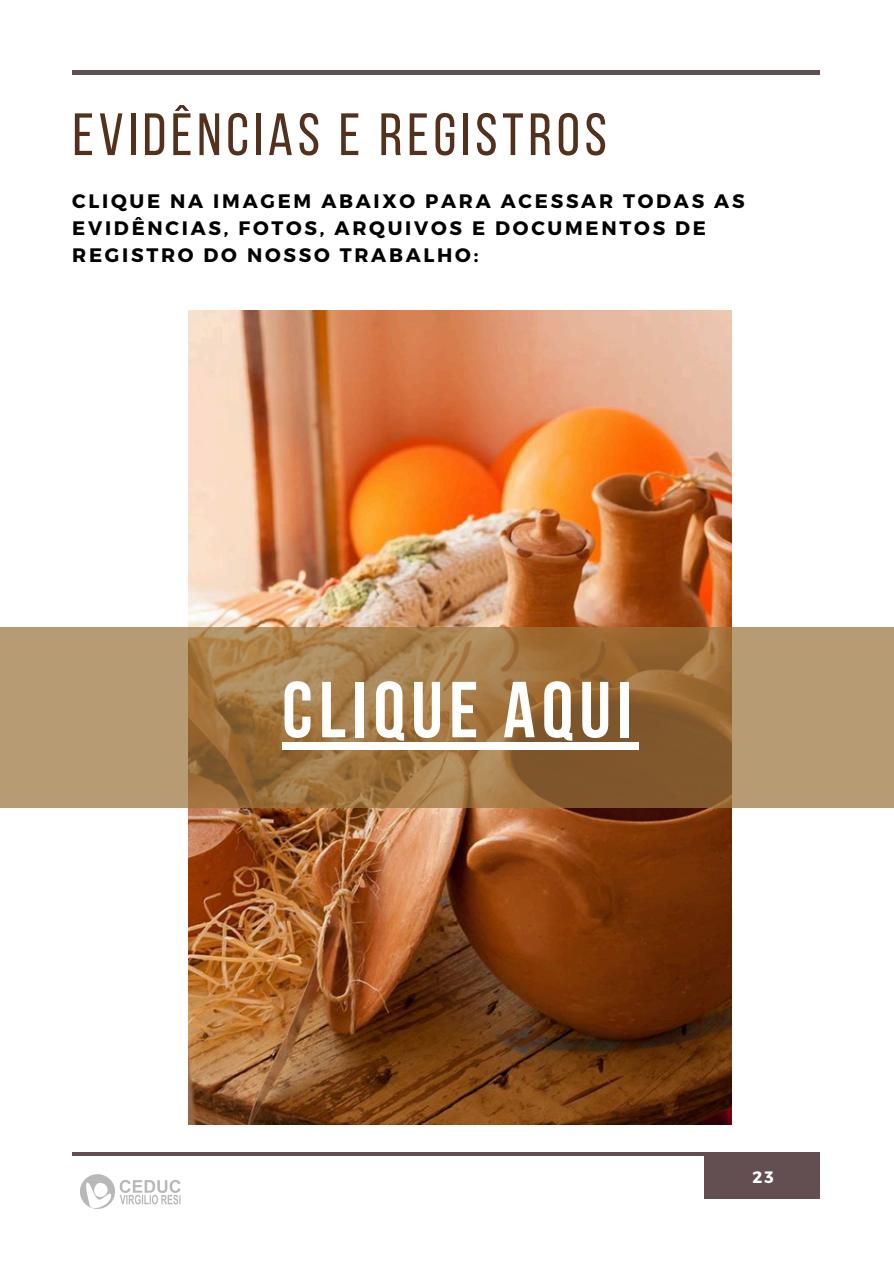
<style>
.page{position:relative;width:894px;height:1264px;background:#fff}
.page>*{position:absolute;margin:0;border:0;box-sizing:border-box;transform-origin:0 0}
.t1{font:700 79.2px "Bebas Neue";letter-spacing:.08em;color:#fff}
.t2{font:59.55px "Bebas Neue";letter-spacing:.08em;color:#54311c}
.t3{font:700 19.5px/27px "Montserrat";letter-spacing:.14em;color:#000}
.t4{font:700 16.5px "Montserrat";color:#fff}
</style>
<div class="page">
<hr style="left:72px;top:71px;width:747px;height:3px;background:#634e52">
<div style="left:704px;top:1152px;width:115px;height:46px;background:#634e52"></div>
<hr style="left:72px;top:1152px;width:747px;height:3px;background:#634e52">
<img style="left:189px;top:310px;width:542px;height:814px">
<svg style="left:0;top:626px;width:893px;height:181px;background:#a68153"></svg>
<img style="left:80px;top:1174px;width:101px;height:35px">
<div style="left:282px;top:741px;width:356px;height:8px;background:#fff"></div>
<p class="t2" style="left:72px;top:110px;width:535px">EVIDÊNCIAS E REGISTROS</p>
<p class="t3" style="left:72px;top:187px;width:673px">CLIQUE NA IMAGEM ABAIXO PARA ACESSAR TODAS AS<br>EVIDÊNCIAS, FOTOS, ARQUIVOS E DOCUMENTOS DE<br>REGISTRO DO NOSSO TRABALHO:</p>
<h1 class="t1" style="left:282px;top:678px;width:352px">CLIQUE AQUI</h1>
<h2 class="t4" style="left:752px;top:1166px;width:23px">23</h2>
</div>
